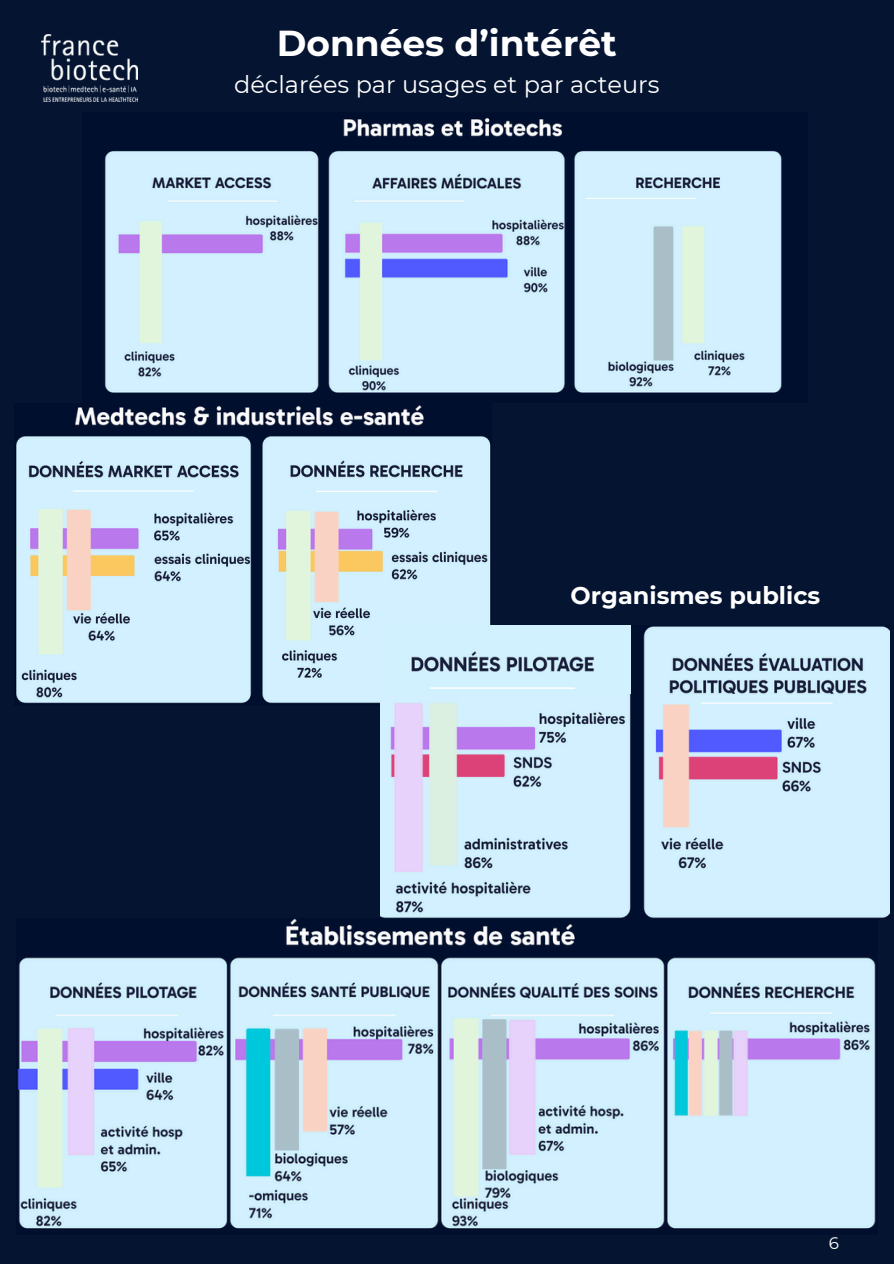
<style>
.page{position:relative;width:894px;height:1264px;background:#fff}
.page>*{position:absolute;margin:0;border:0;box-sizing:border-box;transform-origin:0 0}
.t1{font:700 36px "Montserrat";color:#fff}
.t2{font:24px "Montserrat";color:#fff}
.t3{font:700 24px "Montserrat";color:#fff}
.t4{font:16.8px "Montserrat";color:#fff}
</style>
<div class="page">
<div style="left:0;top:0;width:893px;height:1263px;background:#041431"></div>
<img style="left:104px;top:118px;width:678px;height:276px">
<img style="left:22px;top:405px;width:463px;height:299px">
<img style="left:17px;top:918px;width:859px;height:312px">
<img style="left:15px;top:437px;width:476px;height:266px">
<img style="left:380px;top:625px;width:508px;height:293px">
<img style="left:378px;top:625px;width:252px;height:68px">
<img style="left:41px;top:34px;width:96px;height:68px">
<p class="t1" style="left:276px;top:21px;width:341px">Données d’intérêt</p>
<p class="t2" style="left:234px;top:70px;width:427px">déclarées par usages et par acteurs</p>
<p class="t3" style="left:570px;top:580px;width:251px">Organismes publics</p>
<p class="t4" style="left:828px;top:1232px;width:12px">6</p>
</div>
